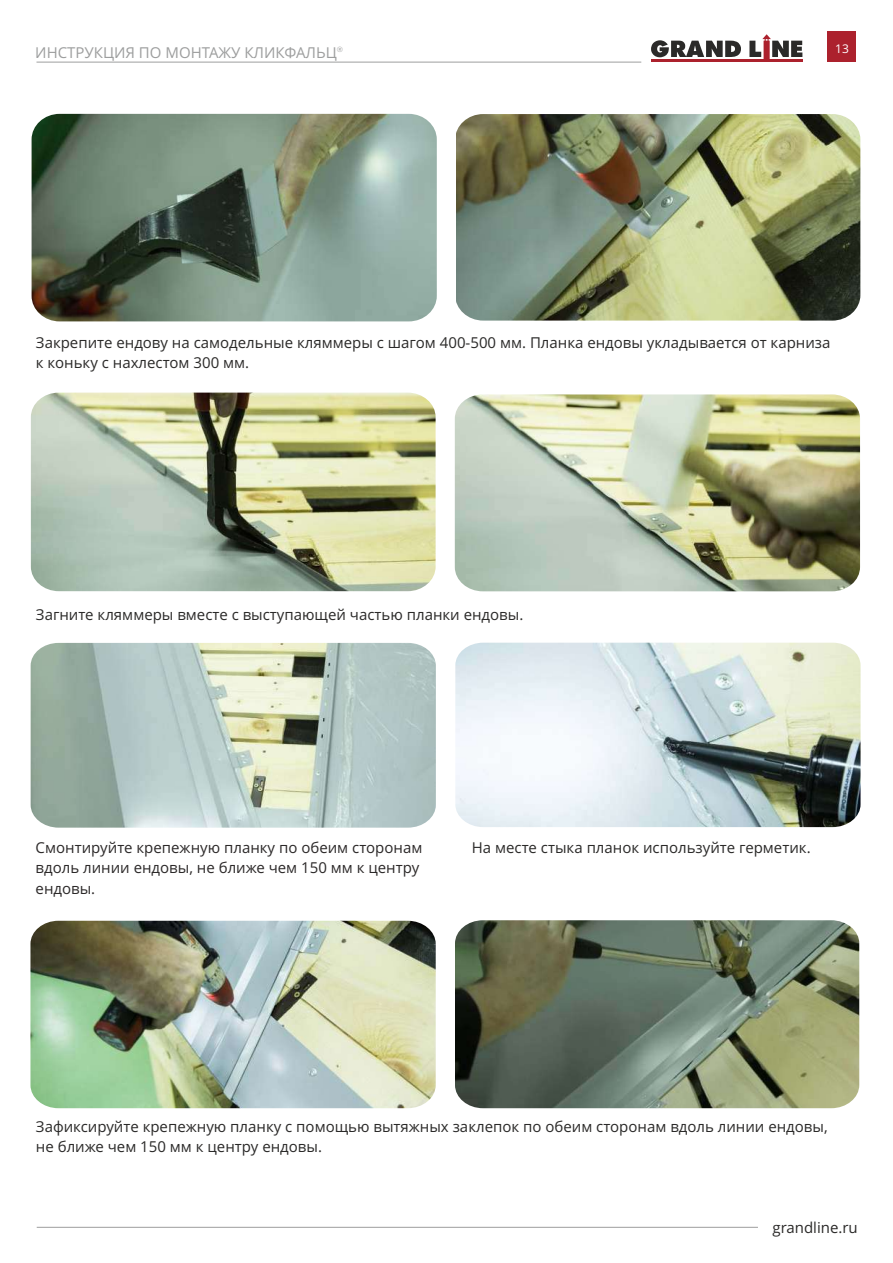
<style>
.page{position:relative;width:893px;height:1263px;background:#fff}
.page>*{position:absolute;margin:0;border:0;box-sizing:border-box;transform-origin:0 0}
.t1{font:15px/20.4px "Open Sans";color:#2b2a29}
.t2{font:15px/20.7px "Open Sans";color:#2c2929}
.t3{font:15px "Open Sans";color:#9d9e9e}
.t4{font:12px "Open Sans";color:#fefefe}
.t5{font:7.5px "Red Ring";color:#9d9e9e}
</style>
<div class="page">
<img style="left:32px;top:114px;width:405px;height:207px;border-radius:27px">
<img style="left:456px;top:114px;width:404px;height:207px;border-radius:27px">
<img style="left:31px;top:393px;width:405px;height:198px">
<img style="left:455px;top:394px;width:405px;height:197px">
<img style="left:30px;top:921px;width:406px;height:187px">
<img style="left:456px;top:920px;width:403px;height:188px">
<img style="left:455px;top:643px;width:405px;height:184px">
<img style="left:31px;top:643px;width:405px;height:185px">
<hr style="left:37px;top:1227px;width:721px;height:1px;background:#9d9e9e">
<hr style="left:651px;top:59px;width:151px;height:3px;background:#ac212d">
<svg style="left:749px;top:34px;width:53px;height:25px"></svg>
<svg style="left:651px;top:40px;width:90px;height:17px"></svg>
<hr style="left:37px;top:62px;width:604px;height:1px;background:#9d9e9e">
<div style="left:828px;top:32px;width:28px;height:30px;background:#ac212d"></div>
<p class="t3" style="left:35px;top:46px;width:303px">ИНСТРУКЦИЯ ПО МОНТАЖУ КЛИКФАЛЬЦ</p>
<p class="t5" style="left:337px;top:46px;width:8px">®</p>
<p class="t4" style="left:835px;top:43px;width:15px">13</p>
<p class="t1" style="left:36px;top:334px;width:796px">Закрепите ендову на самодельные кляммеры с шагом 400-500 мм. Планка ендовы укладывается от карниза к коньку с нахлестом 300 мм.</p>
<p class="t1" style="left:36px;top:606px;width:489px">Загните кляммеры вместе с выступающей частью планки ендовы.</p>
<p class="t2" style="left:36px;top:838px;width:388px">Смонтируйте крепежную планку по обеим сторонам</p>
<p class="t1" style="left:472px;top:838px;width:340px">На месте стыка планок используйте герметик.</p>
<p class="t2" style="left:36px;top:859px;width:385px">вдоль линии ендовы, не ближе чем 150 мм к центру ендовы.</p>
<p class="t1" style="left:36px;top:1118px;width:793px">Зафиксируйте крепежную планку с помощью вытяжных заклепок по обеим сторонам вдоль линии ендовы, не ближе чем 150 мм к центру ендовы.</p>
<p class="t1" style="left:772px;top:1219px;width:87px">grandline.ru</p>
</div>
